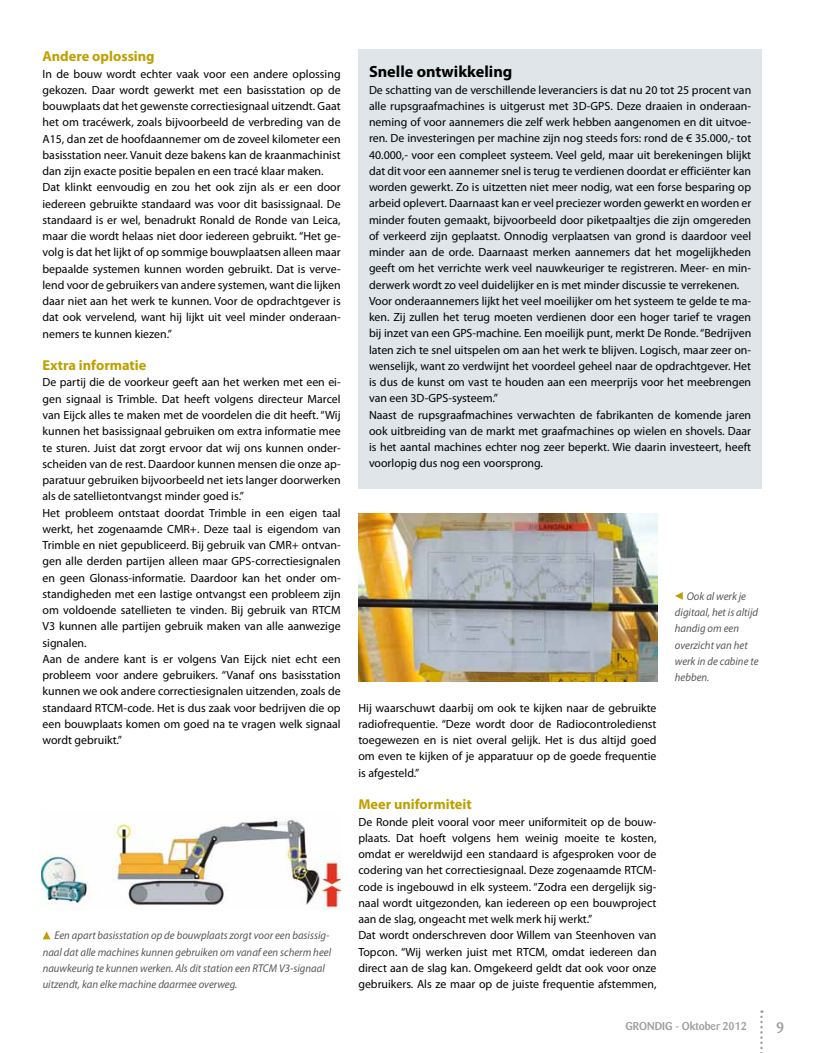
<style>
.page{position:relative;width:815px;height:1053px;background:#fff}
.page>*{position:absolute;margin:0;border:0;box-sizing:border-box;transform-origin:0 0}
.t1{font:700 16.25px "Myriad Pro";color:#000}
.t2{font:500 15px "Barmeno Pro";color:#9c9e9f}
.t3{font:700 14.38px "Myriad Pro";color:#bfa000}
.t4{font:11.88px/16.2px "Myriad Pro";color:#000}
.t5{font:italic 11.25px/16.2px "Myriad Pro";color:#58585a;scale:.95 1}
.t6{font:500 11.25px "Barmeno Pro";color:#9c9e9f}
</style>
<div class="page">
<img style="left:358px;top:513px;width:299px;height:168px">
<img style="left:42px;top:818px;width:299px;height:91px">
<svg style="left:760px;top:1010px;width:3px;height:43px"></svg>
<div style="left:358px;top:49px;width:404px;height:439px;background:#dfe5e9"></div>
<svg style="left:675px;top:592px;width:8px;height:7px"></svg>
<svg style="left:43px;top:931px;width:8px;height:8px"></svg>
<p class="t3" style="left:43px;top:47px;width:114px">Andere oplossing</p>
<p class="t4" style="left:43px;top:65px;width:300px">In de bouw wordt echter vaak voor een andere oplossing gekozen. Daar wordt gewerkt met een basisstation op de bouwplaats dat het gewenste correctiesignaal uitzendt. Gaat het om tracéwerk, zoals bijvoorbeeld de verbreding van de A15, dan zet de hoofdaannemer om de zoveel kilometer een basisstation neer. Vanuit deze bakens kan de kraanmachinist dan zijn exacte positie bepalen en een tracé klaar maken.<br>Dat klinkt eenvoudig en zou het ook zijn als er een door iedereen gebruikte standaard was voor dit basissignaal. De standaard is er wel, benadrukt Ronald de Ronde van Leica, maar die wordt helaas niet door iedereen gebruikt. “Het ge&shy;volg is dat het lijkt of op sommige bouwplaatsen alleen maar bepaalde systemen kunnen worden gebruikt. Dat is verve&shy;lend voor de gebruikers van andere systemen, want die lijken daar niet aan het werk te kunnen. Voor de opdrachtgever is dat ook vervelend, want hij lijkt uit veel minder onderaan&shy;nemers te kunnen kiezen.”</p>
<p class="t3" style="left:43px;top:356px;width:105px">Extra informatie</p>
<p class="t4" style="left:43px;top:374px;width:300px">De partij die de voorkeur geeft aan het werken met een ei&shy;gen signaal is Trimble. Dat heeft volgens directeur Marcel van Eijck alles te maken met de voordelen die dit heeft. “Wij kunnen het basissignaal gebruiken om extra informatie mee te sturen. Juist dat zorgt ervoor dat wij ons kunnen onder&shy;scheiden van de rest. Daardoor kunnen mensen die onze ap&shy;paratuur gebruiken bijvoorbeeld net iets langer doorwerken als de satellietontvangst minder goed is.”<br>Het probleem ontstaat doordat Trimble in een eigen taal werkt, het zogenaamde CMR+. Deze taal is eigendom van Trimble en niet gepubliceerd. Bij gebruik van CMR+ ontvan&shy;gen alle derden partijen alleen maar GPS-correctiesignalen en geen Glonass-informatie. Daardoor kan het onder om&shy;standigheden met een lastige ontvangst een probleem zijn om voldoende satellieten te vinden. Bij gebruik van RTCM V3 kunnen alle partijen gebruik maken van alle aanwezige signalen.<br>Aan de andere kant is er volgens Van Eijck niet echt een probleem voor andere gebruikers. “Vanaf ons basisstation kunnen we ook andere correctiesignalen uitzenden, zoals de standaard RTCM-code. Het is dus zaak voor bedrijven die op een bouwplaats komen om goed na te vragen welk signaal wordt gebruikt.”</p>
<p class="t5" style="left:43px;top:927px;width:305px;text-indent:12px">Een apart basisstation op de bouwplaats zorgt voor een basissig&shy;naal dat alle machines kunnen gebruiken om vanaf een scherm heel nauwkeurig te kunnen werken. Als dit station een RTCM V3-signaal uitzendt, kan elke machine daarmee overweg.</p>
<h1 class="t1" style="left:369px;top:61px;width:145px">Snelle ontwikkeling</h1>
<p class="t4" style="left:369px;top:81px;width:384px">De schatting van de verschillende leveranciers is dat nu 20 tot 25 procent van alle rupsgraafmachines is uitgerust met 3D-GPS. Deze draaien in onderaan&shy;neming of voor aannemers die zelf werk hebben aangenomen en dit uitvoe&shy;ren. De investeringen per machine zijn nog steeds fors: rond de € 35.000,- tot 40.000,- voor een compleet systeem. Veel geld, maar uit berekeningen blijkt dat dit voor een aannemer snel is terug te verdienen doordat er efficiënter kan worden gewerkt. Zo is uitzetten niet meer nodig, wat een forse besparing op arbeid oplevert. Daarnaast kan er veel preciezer worden gewerkt en worden er minder fouten gemaakt, bijvoorbeeld door piketpaaltjes die zijn omgereden of verkeerd zijn geplaatst. Onnodig verplaatsen van grond is daardoor veel minder aan de orde. Daarnaast merken aannemers dat het mogelijkheden geeft om het verrichte werk veel nauwkeuriger te registreren. Meer- en min&shy;derwerk wordt zo veel duidelijker en is met minder discussie te verrekenen.<br>Voor onderaannemers lijkt het veel moeilijker om het systeem te gelde te ma&shy;ken. Zij zullen het terug moeten verdienen door een hoger tarief te vragen bij inzet van een GPS-machine. Een moeilijk punt, merkt De Ronde. “Bedrijven laten zich te snel uitspelen om aan het werk te blijven. Logisch, maar zeer on&shy;wenselijk, want zo verdwijnt het voordeel geheel naar de opdrachtgever. Het is dus de kunst om vast te houden aan een meerprijs voor het meebrengen van een 3D-GPS-systeem.”<br>Naast de rupsgraafmachines verwachten de fabrikanten de komende jaren ook uitbreiding van de markt met graafmachines op wielen en shovels. Daar is het aantal machines echter nog zeer beperkt. Wie daarin investeert, heeft voorlopig dus nog een voorsprong.</p>
<p class="t4" style="left:358px;top:699px;width:300px;text-align:justify">Hij waarschuwt daarbij om ook te kijken naar de gebruikte radiofrequentie. “Deze wordt door de Radiocontroledienst toegewezen en is niet overal gelijk. Het is dus altijd goed om even te kijken of je apparatuur op de goede frequentie is afgesteld.”</p>
<p class="t3" style="left:358px;top:795px;width:115px">Meer uniformiteit</p>
<p class="t4" style="left:358px;top:813px;width:300px">De Ronde pleit vooral voor meer uniformiteit op de bouw&shy;plaats. Dat hoeft volgens hem weinig moeite te kosten, omdat er wereldwijd een standaard is afgesproken voor de codering van het correctiesignaal. Deze zogenaamde RTCM&shy;code is ingebouwd in elk systeem. “Zodra een dergelijk sig&shy;naal wordt uitgezonden, kan iedereen op een bouwproject aan de slag, ongeacht met welk merk hij werkt.”<br>Dat wordt onderschreven door Willem van Steenhoven van Topcon. “Wij werken juist met RTCM, omdat iedereen dan direct aan de slag kan. Omgekeerd geldt dat ook voor onze gebruikers. Als ze maar op de juiste frequentie afstemmen,</p>
<p class="t5" style="left:675px;top:587px;width:90px;text-indent:12px">Ook al werk je digitaal, het is altijd handig om een overzicht van het werk in de cabine te hebben.</p>
<p class="t6" style="left:626px;top:1018px;width:123px">GRONDIG - Oktober 2012</p>
<p class="t2" style="left:776px;top:1017px;width:10px">9</p>
</div>
